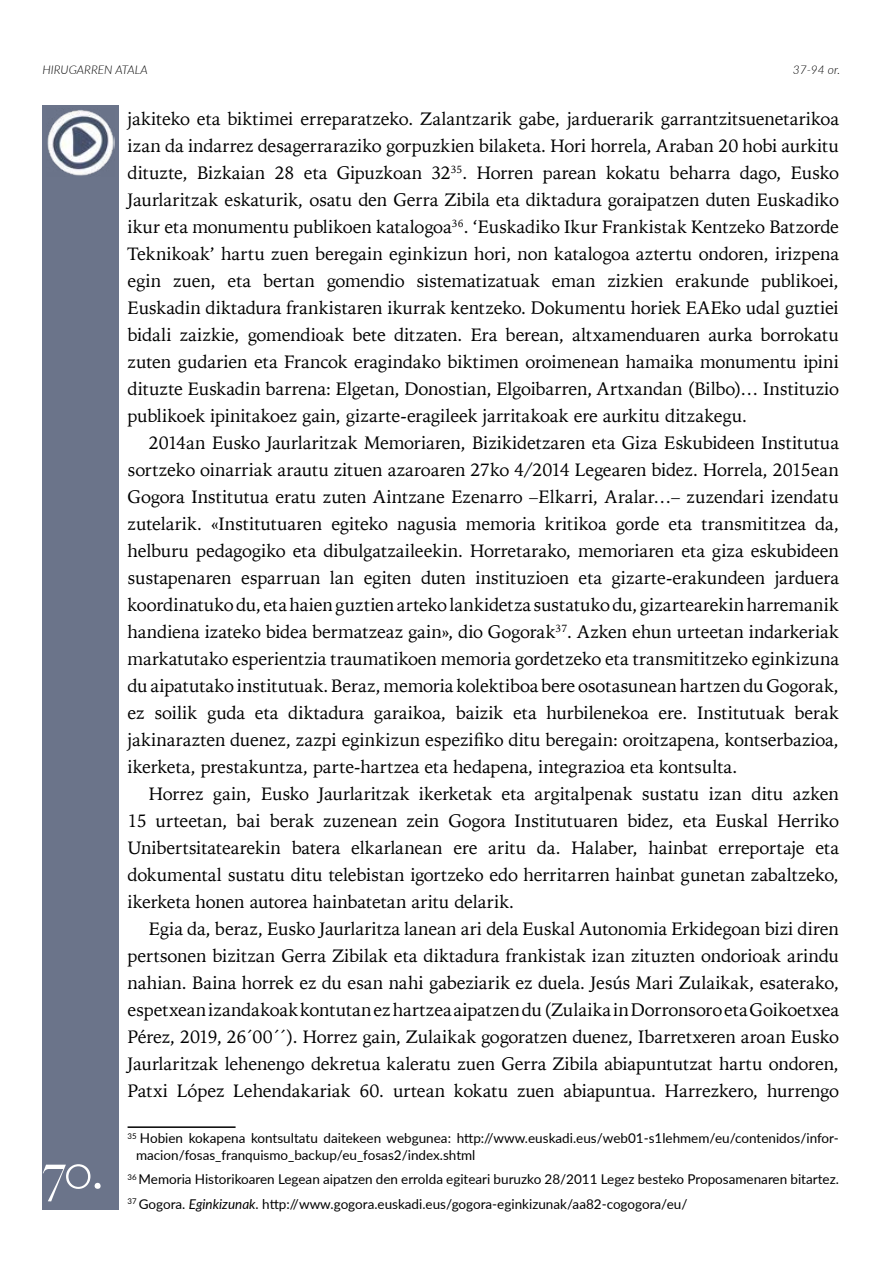
<style>
.page{position:relative;width:893px;height:1263px;background:#fff}
.page>*{position:absolute;margin:0;border:0;box-sizing:border-box;transform-origin:0 0}
.t1{font:500 51px "Big Caslon";color:#fff}
.t2{font:18px/27px "Iowan Old Style";letter-spacing:-.005em;color:#000;text-align:justify}
.t3{font:13.5px/16.2px "Lato";color:#000}
.t4{font:italic 300 12px "Lato";color:#000}
.s1{font-style:italic}
</style>
<div class="page">
<div style="left:43px;top:105px;width:76px;height:1104px;background:#6b748a"></div>
<img style="left:47px;top:110px;width:68px;height:66px">
<hr style="left:128px;top:1126px;width:108px;height:2px;background:#000">
<p class="t4" style="left:43px;top:62px;width:107px">HIRUGARREN ATALA</p>
<p class="t4" style="left:793px;top:62px;width:49px">37-94 or.</p>
<p class="t2" style="left:128px;top:104px;width:713px">jakiteko eta biktimei erreparatzeko. Zalantzarik gabe, jarduerarik garrantzitsuenetarikoa izan da indarrez desagerraraziko gorpuzkien bilaketa. Hori horrela, Araban 20 hobi aurkitu dituzte, Bizkaian 28 eta Gipuzkoan 32<sup>35</sup>. Horren parean kokatu beharra dago, Eusko Jaurlaritzak eskaturik, osatu den Gerra Zibila eta diktadura goraipatzen duten Euskadiko ikur eta monumentu publikoen katalogoa<sup>36</sup>. ‘Euskadiko Ikur Frankistak Kentzeko Batzorde Teknikoak’ hartu zuen beregain eginkizun hori, non katalogoa aztertu ondoren, irizpena egin zuen, eta bertan gomendio sistematizatuak eman zizkien erakunde publikoei, Euskadin diktadura frankistaren ikurrak kentzeko. Dokumentu horiek EAEko udal guztiei bidali zaizkie, gomendioak bete ditzaten. Era berean, altxamenduaren aurka borrokatu zuten gudarien eta Francok eragindako biktimen oroimenean hamaika monumentu ipini dituzte Euskadin barrena: Elgetan, Donostian, Elgoibarren, Artxandan (Bilbo)… Instituzio publikoek ipinitakoez gain, gizarte-eragileek jarritakoak ere aurkitu ditzakegu.</p>
<p class="t2" style="left:128px;top:428px;width:713px;text-indent:21px">2014an Eusko Jaurlaritzak Memoriaren, Bizikidetzaren eta Giza Eskubideen Institutua sortzeko oinarriak arautu zituen azaroaren 27ko 4/2014 Legearen bidez. Horrela, 2015ean Gogora Institutua eratu zuten Aintzane Ezenarro –Elkarri, Aralar…– zuzendari izendatu zutelarik. «Institutuaren egiteko nagusia memoria kritikoa gorde eta transmititzea da, helburu pedagogiko eta dibulgatzaileekin. Horretarako, memoriaren eta giza eskubideen sustapenaren esparruan lan egiten duten instituzioen eta gizarte-erakundeen jarduera koordinatuko du, eta haien guztien arteko lankidetza sustatuko du, gizartearekin harremanik handiena izateko bidea bermatzeaz gain», dio Gogorak<sup>37</sup>. Azken ehun urteetan indarkeriak markatutako esperientzia traumatikoen memoria gordetzeko eta transmititzeko eginkizuna du aipatutako institutuak. Beraz, memoria kolektiboa bere osotasunean hartzen du Gogorak, ez soilik guda eta diktadura garaikoa, baizik eta hurbilenekoa ere. Institutuak berak jakinarazten duenez, zazpi eginkizun espezifiko ditu beregain: oroitzapena, kontserbazioa, ikerketa, prestakuntza, parte-hartzea eta hedapena, integrazioa eta kontsulta.</p>
<p class="t2" style="left:128px;top:779px;width:713px;text-indent:21px">Horrez gain, Eusko Jaurlaritzak ikerketak eta argitalpenak sustatu izan ditu azken 15 urteetan, bai berak zuzenean zein Gogora Institutuaren bidez, eta Euskal Herriko Unibertsitatearekin batera elkarlanean ere aritu da. Halaber, hainbat erreportaje eta dokumental sustatu ditu telebistan igortzeko edo herritarren hainbat gunetan zabaltzeko, ikerketa honen autorea hainbatetan aritu delarik.</p>
<p class="t2" style="left:128px;top:914px;width:713px;text-indent:21px">Egia da, beraz, Eusko Jaurlaritza lanean ari dela Euskal Autonomia Erkidegoan bizi diren pertsonen bizitzan Gerra Zibilak eta diktadura frankistak izan zituzten ondorioak arindu nahian. Baina horrek ez du esan nahi gabeziarik ez duela. Jesús Mari Zulaikak, esaterako, espetxean izandakoak kontutan ez hartzea aipatzen du (Zulaika in Dorronsoro eta Goikoetxea Pérez, 2019, 26´00´´). Horrez gain, Zulaikak gogoratzen duenez, Ibarretxeren aroan Eusko Jaurlaritzak lehenengo dekretua kaleratu zuen Gerra Zibila abiapuntutzat hartu ondoren, Patxi López Lehendakariak 60. urtean kokatu zuen abiapuntua. Harrezkero, hurrengo</p>
<p class="t3" style="left:136px;top:1130px;width:704px;text-indent:-8px"><sup>35</sup> Hobien kokapena kontsultatu daitekeen webgunea: http://www.euskadi.eus/web01-s1lehmem/eu/contenidos/infor&shy;macion/fosas_franquismo_backup/eu_fosas2/index.shtml</p>
<p class="t3" style="left:128px;top:1166px;width:713px;line-height:24.8px"><sup>36</sup> Memoria Historikoaren Legean aipatzen den errolda egiteari buruzko 28/2011 Legez besteko Proposamenaren bitartez.<br><sup>37</sup> Gogora. <span class="s1">Eginkizunak</span>. http://www.gogora.euskadi.eus/gogora-eginkizunak/aa82-cogogora/eu/</p>
<h1 class="t1" style="left:43px;top:1129px;width:63px">70.</h1>
</div>
